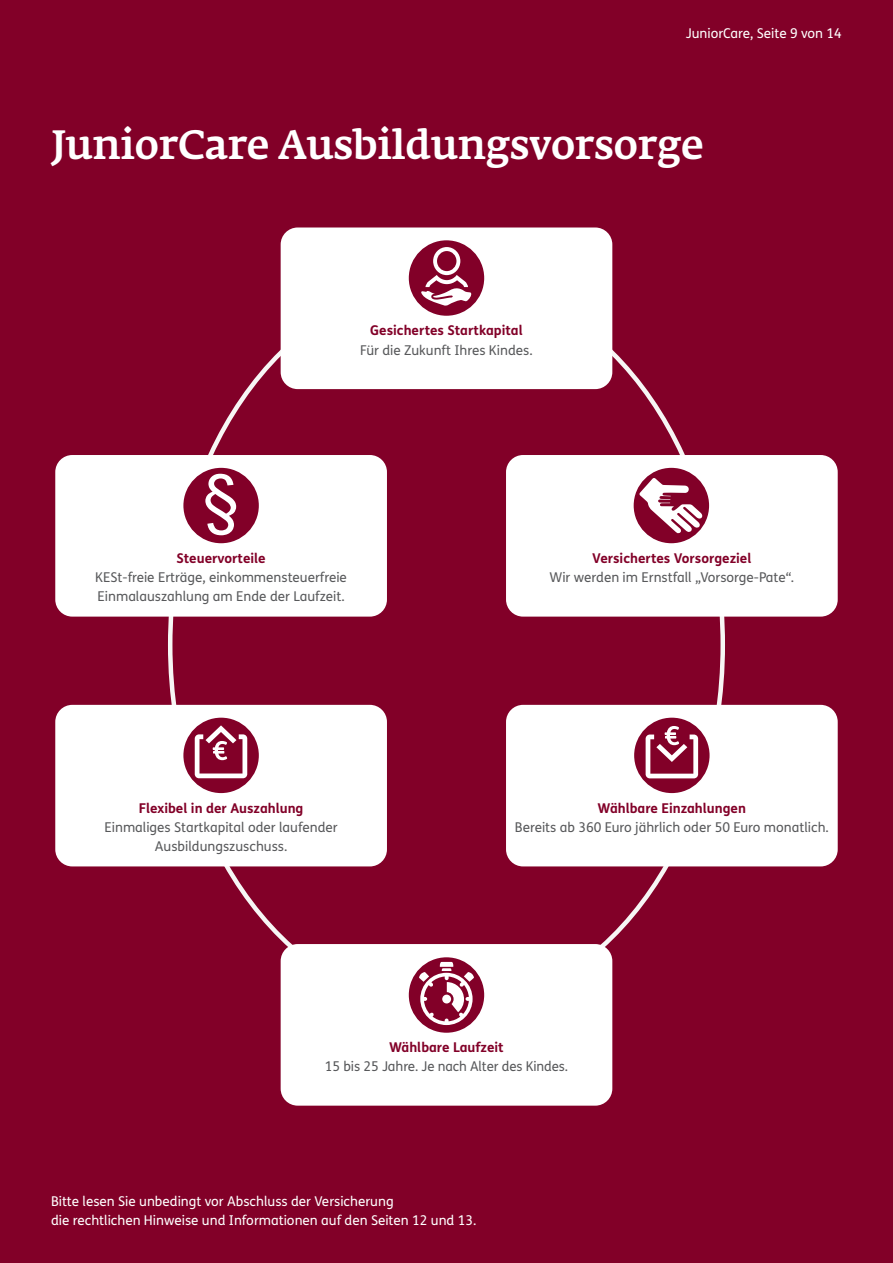
<style>
.page{position:relative;width:893px;height:1263px;background:#820028}
.page>*{position:absolute;margin:0;border:0;box-sizing:border-box;transform-origin:0 0}
.t1{font:500 40.5px "Fedra Serif A Pro";letter-spacing:-.005em;color:#fff}
.t2{font:13.5px/19.2px "FS Me";color:#58595b}
.t3{font:13.5px/19.2px "FS Me";color:#fff}
.t4{font:700 13.5px "FS Me";color:#820028}
.s1{color:#820028}
</style>
<div class="page">
<div style="left:281px;top:944px;width:331px;height:162px;background:#fff;border-radius:17px"></div>
<div style="left:281px;top:227px;width:331px;height:162px;background:#fff;border-radius:17px"></div>
<div style="left:506px;top:705px;width:332px;height:161px;background:#fff;border-radius:17px"></div>
<div style="left:506px;top:455px;width:332px;height:162px;background:#fff;border-radius:17px"></div>
<div style="left:55px;top:455px;width:332px;height:162px;background:#fff;border-radius:17px"></div>
<div style="left:55px;top:705px;width:332px;height:161px;background:#fff;border-radius:17px"></div>
<div style="left:408px;top:239px;width:77px;height:78px;background:#820028;border-radius:50%"></div>
<div style="left:407px;top:239px;width:79px;height:78px;border:2px solid #fff;border-radius:50%"></div>
<svg style="left:420px;top:247px;width:52px;height:59px"></svg>
<div style="left:183px;top:467px;width:77px;height:77px;background:#820028;border-radius:50%"></div>
<div style="left:182px;top:466px;width:79px;height:79px;border:2px solid #fff;border-radius:50%"></div>
<svg style="left:205px;top:474px;width:31px;height:61px"></svg>
<svg style="left:633px;top:467px;width:77px;height:77px"></svg>
<div style="left:632px;top:466px;width:79px;height:79px;border:2px solid #fff;border-radius:50%"></div>
<svg style="left:639px;top:478px;width:64px;height:56px"></svg>
<svg style="left:633px;top:717px;width:77px;height:77px;background:#8d173b"></svg>
<div style="left:632px;top:716px;width:79px;height:79px;border:2px solid #fff;border-radius:50%"></div>
<svg style="left:646px;top:726px;width:52px;height:52px"></svg>
<svg style="left:183px;top:717px;width:77px;height:77px;background:#8d173b"></svg>
<div style="left:182px;top:716px;width:79px;height:79px;border:2px solid #fff;border-radius:50%"></div>
<svg style="left:195px;top:725px;width:52px;height:53px"></svg>
<svg style="left:408px;top:956px;width:77px;height:77px"></svg>
<div style="left:407px;top:955px;width:79px;height:79px;border:2px solid #fff;border-radius:50%"></div>
<svg style="left:419px;top:962px;width:55px;height:63px"></svg>
<div style="left:442px;top:995px;width:9px;height:8px;background:#fff;border-radius:50%"></div>
<p class="t3" style="left:686px;top:24px;width:158px">JuniorCare, Seite 9 von 14</p>
<h1 class="t1" style="left:51px;top:121px;width:720px">JuniorCare Ausbildungsvorsorge<span class="s1">rge</span></h1>
<p class="t4" style="left:370px;top:320px;width:154px">Gesichertes Startkapital</p>
<p class="t2" style="left:360px;top:340px;width:174px">Für die Zukunft Ihres Kindes.</p>
<p class="t4" style="left:176px;top:548px;width:91px">Steuervorteile</p>
<p class="t2" style="left:95px;top:567px;width:253px">KESt-freie Erträge, einkommensteuerfreie<br>Einmalauszahlung am Ende der Laufzeit.</p>
<p class="t4" style="left:592px;top:548px;width:161px">Versichertes Vorsorgeziel</p>
<p class="t2" style="left:549px;top:567px;width:246px">Wir werden im Ernstfall „Vorsorge-Pate“.</p>
<p class="t4" style="left:139px;top:797px;width:166px">Flexibel in der Auszahlung</p>
<p class="t2" style="left:105px;top:817px;width:235px;text-align:center">Einmaliges Startkapital oder laufender<br>Ausbildungszuschuss.</p>
<p class="t4" style="left:598px;top:797px;width:150px">Wählbare Einzahlungen</p>
<p class="t2" style="left:515px;top:817px;width:315px">Bereits ab 360 Euro jährlich oder 50 Euro monatlich.</p>
<p class="t4" style="left:389px;top:1037px;width:116px">Wählbare Laufzeit</p>
<p class="t2" style="left:325px;top:1056px;width:245px">15 bis 25 Jahre. Je nach Alter des Kindes.</p>
<p class="t3" style="left:51px;top:1191px;width:427px">Bitte lesen Sie unbedingt vor Abschluss der Versicherung<br>die rechtlichen Hinweise und Informationen auf den Seiten 12 und 13.</p>
</div>
